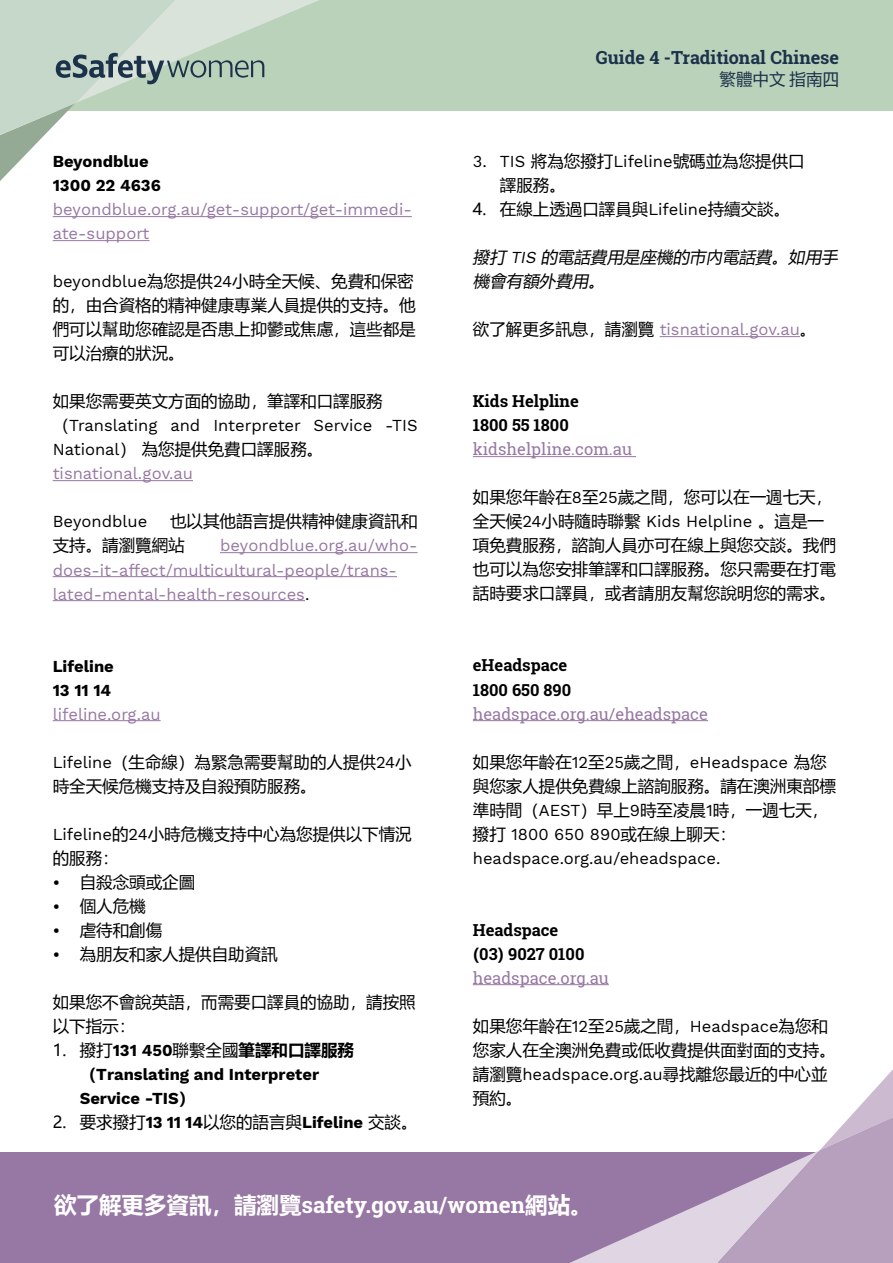
<style>
.page{position:relative;width:893px;height:1263px;background:#fff}
.page>*{position:absolute;margin:0;border:0;box-sizing:border-box;transform-origin:0 0}
.t1{font:700 22.5px "Roboto Slab";color:#fff}
.t2{font:700 18px "Roboto Slab";color:#1b324b}
.t3{font:16.5px/24px "Microsoft Ya Hei";color:#000}
.t4{font:16.5px/24px "Work Sans";color:#9777a3}
.t5{font:16.5px/24px "Work Sans";color:#000}
.t6{font:700 16.5px/24px "Roboto Slab";color:#000}
.t7{font:700 16.5px/24px "Work Sans";color:#000}
.t8{font:16.5px "Roboto Slab";color:#9777a3}
.t9{font:italic 16.5px/24px "Microsoft Ya Hei";color:#000}
.t10{font:16.5px "Microsoft Ya Hei";color:#1b324b}
.s1{font-family:"Work Sans"}
.s2{font-family:"Microsoft Ya Hei"}
.s3{color:#000}
.s4{font-family:"Work Sans";font-weight:700}
.s5{font-weight:700}
.s6{font-family:"Microsoft Ya Hei";color:#000}
.s7{font-weight:400;color:#9777a3}
</style>
<div class="page">
<hr style="left:53px;top:216px;width:359px;height:1px;background:#9777a3">
<hr style="left:53px;top:240px;width:97px;height:1px;background:#9777a3">
<hr style="left:53px;top:480px;width:140px;height:1px;background:#9777a3">
<hr style="left:220px;top:552px;width:198px;height:1px;background:#9777a3">
<hr style="left:53px;top:576px;width:344px;height:1px;background:#9777a3">
<hr style="left:53px;top:600px;width:252px;height:1px;background:#9777a3">
<hr style="left:53px;top:720px;width:108px;height:1px;background:#9777a3">
<hr style="left:660px;top:336px;width:140px;height:1px;background:#9777a3">
<hr style="left:473px;top:456px;width:163px;height:1px;background:#9777a3">
<hr style="left:473px;top:720px;width:235px;height:1px;background:#9777a3">
<hr style="left:473px;top:984px;width:136px;height:1px;background:#9777a3">
<div style="left:0;top:1152px;width:893px;height:111px;background:#9777a3"></div>
<svg style="left:570px;top:1069px;width:323px;height:194px"></svg>
<div style="left:0;top:0;width:893px;height:110px;background:#bad1ba"></div>
<svg style="left:0;top:0;width:320px;height:181px"></svg>
<p class="t7" style="left:53px;top:151px;width:110px">Beyondblue<br>1300 22 4636</p>
<p class="t4" style="left:53px;top:198px;width:361px">beyondblue.org.au/get-support/get-immedi&shy;ate-support</p>
<p class="t3" style="left:53px;top:269px;width:364px"><span class="s1">beyondblue</span>為您提供<span class="s1">24</span>小時全天候、免費和保密的，由合資格的精神健康專業人員提供的支持。他們可以幫助您確認是否患上抑鬱或焦慮，這些都是可以治療的狀況。</p>
<p class="t3" style="left:53px;top:389px;width:331px">如果您需要英文方面的協助，筆譯和口譯服務</p>
<p class="t5" style="left:53px;top:415px;width:366px"><span class="s2">（</span>Translating and Interpreter Service -TIS</p>
<p class="t3" style="left:53px;top:437px;width:272px"><span class="s1">National</span>）為您提供免費口譯服務。</p>
<p class="t4" style="left:53px;top:463px;width:142px">tisnational.gov.au</p>
<p class="t5" style="left:53px;top:511px;width:96px">Beyondblue</p>
<p class="t3" style="left:53px;top:509px;width:366px;text-indent:117px">也以其他語言提供精神健康資訊和支持。請瀏覽網站</p>
<p class="t4" style="left:53px;top:535px;width:366px;text-indent:167px">beyondblue.org.au/who&shy;does-it-affect/multicultural-people/trans&shy;lated-mental-health-resources<span class="s3">.</span></p>
<p class="t7" style="left:53px;top:655px;width:63px">Lifeline<br>13 11 14</p>
<p class="t4" style="left:53px;top:703px;width:109px">lifeline.org.au</p>
<p class="t3" style="left:53px;top:749px;width:361px"><span class="s1">Lifeline</span>（生命線）為緊急需要幫助的人提供<span class="s1">24</span>小時全天候危機支持及自殺預防服務。</p>
<p class="t3" style="left:53px;top:821px;width:361px"><span class="s1">Lifeline</span>的<span class="s1">24</span>小時危機支持中心為您提供以下情況的服務：</p>
<p class="t3" style="left:53px;top:869px;width:144px">• 自殺念頭或企圖</p>
<p class="t3" style="left:53px;top:893px;width:94px">• 個人危機</p>
<p class="t3" style="left:53px;top:917px;width:111px">• 虐待和創傷</p>
<p class="t3" style="left:53px;top:941px;width:226px">• 為朋友和家人提供自助資訊</p>
<p class="t3" style="left:53px;top:989px;width:364px">如果您不會說英語，而需要口譯員的協助，請按照以下指示：</p>
<p class="t3" style="left:53px;top:1037px;width:303px">1. 撥打<span class="s4">131 450</span>聯繫全國<span class="s5">筆譯和口譯服務</span></p>
<p class="t7" style="left:80px;top:1063px;width:241px"><span class="s2">（</span>Translating and Interpreter<br>Service -TIS<span class="s2">）</span></p>
<p class="t3" style="left:53px;top:1109px;width:366px">2. 要求撥打<span class="s4">13 11 14</span>以您的語言與<span class="s4">Lifeline</span> 交談。</p>
<p class="t2" style="left:596px;top:45px;width:245px">Guide 4 -Traditional Chinese</p>
<p class="t10" style="left:719px;top:68px;width:121px">繁體中文指南四</p>
<p class="t5" style="left:473px;top:150px;width:333px">3. TIS <span class="s2">將為您撥打</span>Lifeline<span class="s2">號碼並為您提供口</span></p>
<p class="t3" style="left:500px;top:173px;width:67px">譯服務。</p>
<p class="t3" style="left:473px;top:197px;width:319px">4. 在線上透過口譯員與<span class="s1">Lifeline</span>持續交談。</p>
<p class="t9" style="left:473px;top:245px;width:370px">撥打 <span class="s1">TIS</span> 的電話費用是座機的市內電話費。如用手機會有額外費用。</p>
<p class="t4" style="left:473px;top:318px;width:345px"><span class="s6">欲了解更多訊息，請瀏覽</span> tisnational.gov.au<span class="s6">。</span></p>
<p class="t6" style="left:473px;top:389px;width:107px">Kids Helpline<br>1800 55 1800</p>
<p class="t8" style="left:473px;top:438px;width:161px">kidshelpline.com.au</p>
<p class="t3" style="left:473px;top:485px;width:361px">如果您年齡在<span class="s1">8</span>至<span class="s1">25</span>歲之間，您可以在一週七天，</p>
<p class="t5" style="left:473px;top:510px;width:353px"><span class="s2">全天候</span>24<span class="s2">小時隨時聯繫</span> Kids Helpline <span class="s2">。這是一</span></p>
<p class="t3" style="left:473px;top:533px;width:364px;text-align:justify">項免費服務，諮詢人員亦可在線上與您交談。我們也可以為您安排筆譯和口譯服務。您只需要在打電話時要求口譯員，或者請朋友幫您說明您的需求。</p>
<p class="t6" style="left:473px;top:653px;width:100px">eHeadspace<br>1800 650 890</p>
<p class="t8" style="left:473px;top:702px;width:237px">headspace.org.au/eheadspace</p>
<p class="t5" style="left:473px;top:751px;width:355px"><span class="s2">如果您年齡在</span>12<span class="s2">至</span>25<span class="s2">歲之間，</span>eHeadspace <span class="s2">為您</span></p>
<p class="t3" style="left:473px;top:773px;width:364px">與您家人提供免費線上諮詢服務。請在澳洲東部標準時間（<span class="s1">AEST</span>）早上<span class="s1">9</span>時至凌晨<span class="s1">1</span>時，一週七天，</p>
<p class="t5" style="left:473px;top:823px;width:265px"><span class="s2">撥打</span> 1800 650 890<span class="s2">或在線上聊天：</span>headspace.org.au/eheadspace.</p>
<p class="t6" style="left:473px;top:917px;width:138px">Headspace<br><span class="s2">(</span>03<span class="s2">)</span> 9027 0100 <span class="s7">headspace.org.au</span></p>
<p class="t3" style="left:473px;top:1013px;width:364px">如果您年齡在<span class="s1">12</span>至<span class="s1">25</span>歲之間，<span class="s1">Headspace</span>為您和您家人在全澳洲免費或低收費提供面對面的支持。</p>
<p class="t5" style="left:473px;top:1063px;width:356px"><span class="s2">請瀏覽</span>headspace.org.au<span class="s2">尋找離您最近的中心並</span></p>
<p class="t3" style="left:473px;top:1085px;width:51px">預約。</p>
<h1 class="t1" style="left:54px;top:1189px;width:540px"><span class="s2">欲了解更多資訊，請瀏覽</span>safety.gov.au/women<span class="s2">網站。</span></h1>
</div>
